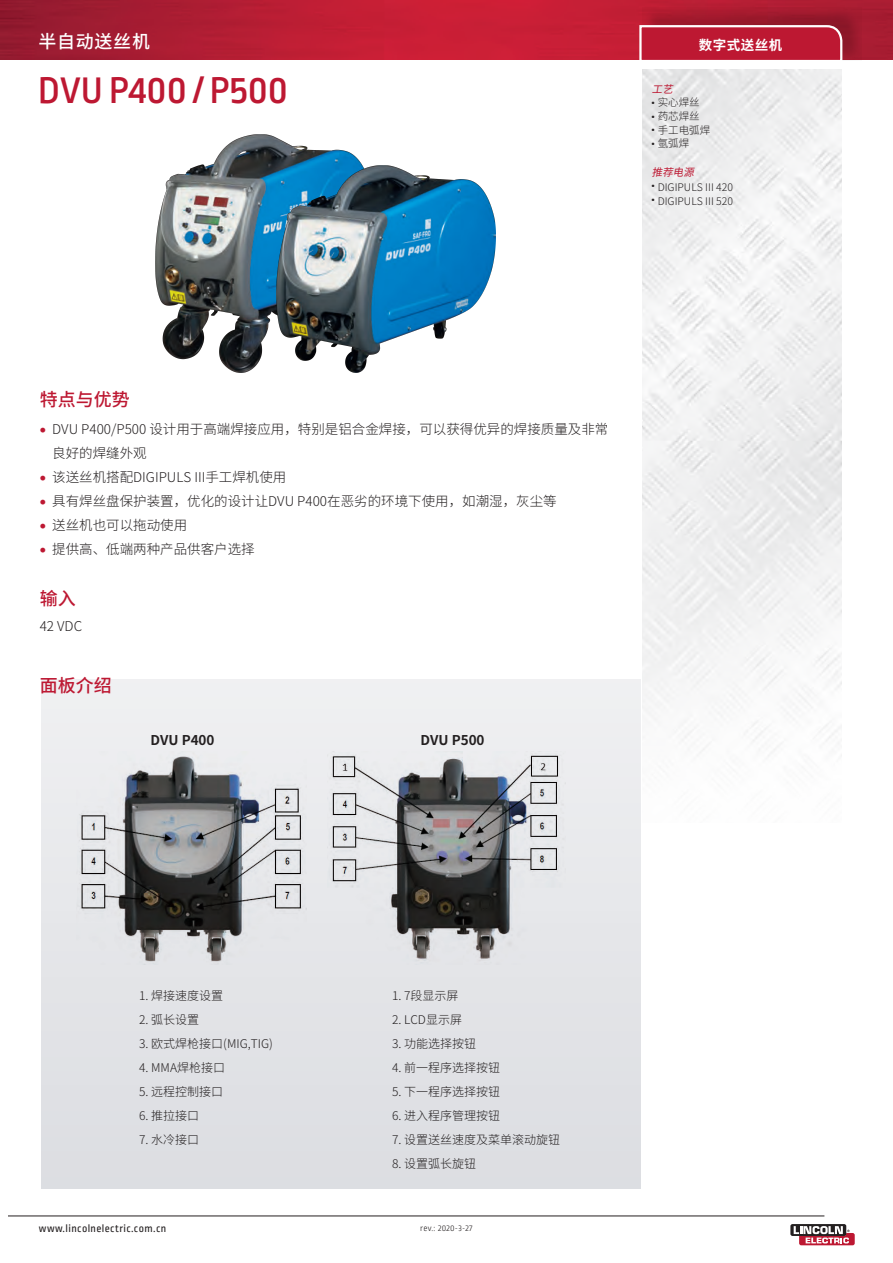
<style>
.page{position:relative;width:893px;height:1263px;background:#fff}
.page>*{position:absolute;margin:0;border:0;box-sizing:border-box;transform-origin:0 0}
.t1{font:500 39px "Ropa Sans Pro";color:#bd1832}
.t2{font:500 18px "Source Han Sans SC";color:#bd1832}
.t3{font:500 18px "Source Han Sans SC";letter-spacing:.04em;color:#fff}
.t4{font:300 13.5px/24px "Source Han Sans SC";color:#231f20}
.t5{font:700 13.5px "Source Han Sans SC";color:#231f20}
.t6{font:700 13.5px "Source Han Sans SC";letter-spacing:.04em;color:#fff}
.t7{font:13.5px/24px "Symbol";color:#bd1832;text-align:justify}
.t8{font:300 12px "Source Han Sans SC";color:#231f20}
.t9{font:900 12px/13.5px "Ropa Sans Pro";color:#231f20;text-align:justify}
.t10{font:11.25px "Ropa Sans Pro";letter-spacing:.035em;color:#231f20}
.t11{font:300 10.5px/14px "Source Han Sans SC";color:#231f20}
.t12{font:italic 10.5px "Source Han Sans SC";color:#bd1832}
.t13{font:300 9px "Ropa Sans Pro";letter-spacing:.025em;color:#231f20}
.s1{font-size:41.25px}
</style>
<div class="page">
<img style="left:0;top:0;width:893px;height:60px">
<svg style="left:643px;top:8px;width:219px;height:52px;background:#9f192c"></svg>
<svg style="left:638px;top:24px;width:205px;height:36px;background:#c02b42"></svg>
<img style="left:642px;top:69px;width:199px;height:687px">
<div style="left:41px;top:679px;width:600px;height:509px;background:linear-gradient(to right,#e3e5e8,#e4e5e8)"></div>
<hr style="left:8px;top:1215px;width:816px;height:1px;background:#231f20">
<div style="left:790px;top:1224px;width:56px;height:12px;background:#231f20;border-radius:2px"></div>
<svg style="left:794px;top:1226px;width:61px;height:19px"></svg>
<img style="left:327px;top:752px;width:239px;height:212px">
<img style="left:76px;top:752px;width:231px;height:212px">
<img style="left:155px;top:135px;width:207px;height:237px">
<img style="left:276px;top:165px;width:219px;height:207px">
<h2 class="t3" style="left:38px;top:31px;width:113px">半自动送丝机</h2>
<h1 class="t1" style="left:38px;top:69px;width:251px">DVU P<span class="s1">400</span> / P<span class="s1">500</span></h1>
<p class="t6" style="left:699px;top:37px;width:85px">数字式送丝机</p>
<p class="t12" style="left:652px;top:83px;width:28px">工艺</p>
<p class="t9" style="left:652px;top:96px;width:4px">• • • •</p>
<p class="t11" style="left:658px;top:95px;width:54px">实心焊丝药芯焊丝手工电弧焊氩弧焊</p>
<p class="t12" style="left:652px;top:166px;width:49px">推荐电源</p>
<p class="t9" style="left:652px;top:179px;width:4px">• •</p>
<p class="t11" style="left:658px;top:180px;width:77px">DIGIPULS III 420<br>DIGIPULS III 520</p>
<h2 class="t2" style="left:40px;top:389px;width:92px">特点与优势</h2>
<p class="t4" style="left:52px;top:418px;width:558px">DVU P400/P500 设计用于高端焊接应用，特别是铝合金焊接，可以获得优异的焊接质量及非常良好的焊缝外观<br>该送丝机搭配DIGIPULS III手工焊机使用<br>具有焊丝盘保护装置，优化的设计让DVU P400在恶劣的环境下使用，如潮湿，灰尘等<br>送丝机也可以拖动使用<br>提供高、低端两种产品供客户选择</p>
<p class="t7" style="left:40px;top:417px;width:8px">•</p>
<p class="t7" style="left:40px;top:465px;width:8px">• • • •</p>
<h2 class="t2" style="left:40px;top:588px;width:37px">输入</h2>
<p class="t4" style="left:40px;top:614px;width:44px">42 VDC</p>
<h2 class="t2" style="left:40px;top:675px;width:73px">面板介绍</h2>
<p class="t5" style="left:151px;top:732px;width:66px">DVU P400</p>
<p class="t5" style="left:421px;top:732px;width:66px">DVU P500</p>
<p class="t8" style="left:139px;top:989px;width:86px">1. 焊接速度设置</p>
<p class="t8" style="left:139px;top:1013px;width:62px">2. 弧长设置</p>
<p class="t8" style="left:139px;top:1037px;width:135px">3. 欧式焊枪接口(MIG,TIG)</p>
<p class="t8" style="left:139px;top:1061px;width:88px">4. MMA焊枪接口</p>
<p class="t8" style="left:139px;top:1085px;width:86px">5. 远程控制接口</p>
<p class="t8" style="left:139px;top:1109px;width:62px">6. 推拉接口</p>
<p class="t8" style="left:139px;top:1133px;width:62px">7. 水冷接口</p>
<p class="t8" style="left:392px;top:989px;width:68px">1. 7段显示屏</p>
<p class="t8" style="left:392px;top:1013px;width:71px">2. LCD显示屏</p>
<p class="t8" style="left:392px;top:1037px;width:86px">3. 功能选择按钮</p>
<p class="t8" style="left:392px;top:1061px;width:110px">4. 前一程序选择按钮</p>
<p class="t8" style="left:392px;top:1085px;width:110px">5. 下一程序选择按钮</p>
<p class="t8" style="left:392px;top:1109px;width:110px">6. 进入程序管理按钮</p>
<p class="t8" style="left:392px;top:1133px;width:170px">7. 设置送丝速度及菜单滚动旋钮</p>
<p class="t8" style="left:392px;top:1157px;width:86px">8. 设置弧长旋钮</p>
<p class="t10" style="left:39px;top:1223px;width:129px">www.lincolnelectric.com.cn</p>
<p class="t13" style="left:420px;top:1223px;width:54px">rev.: 2020-3-27</p>
</div>
